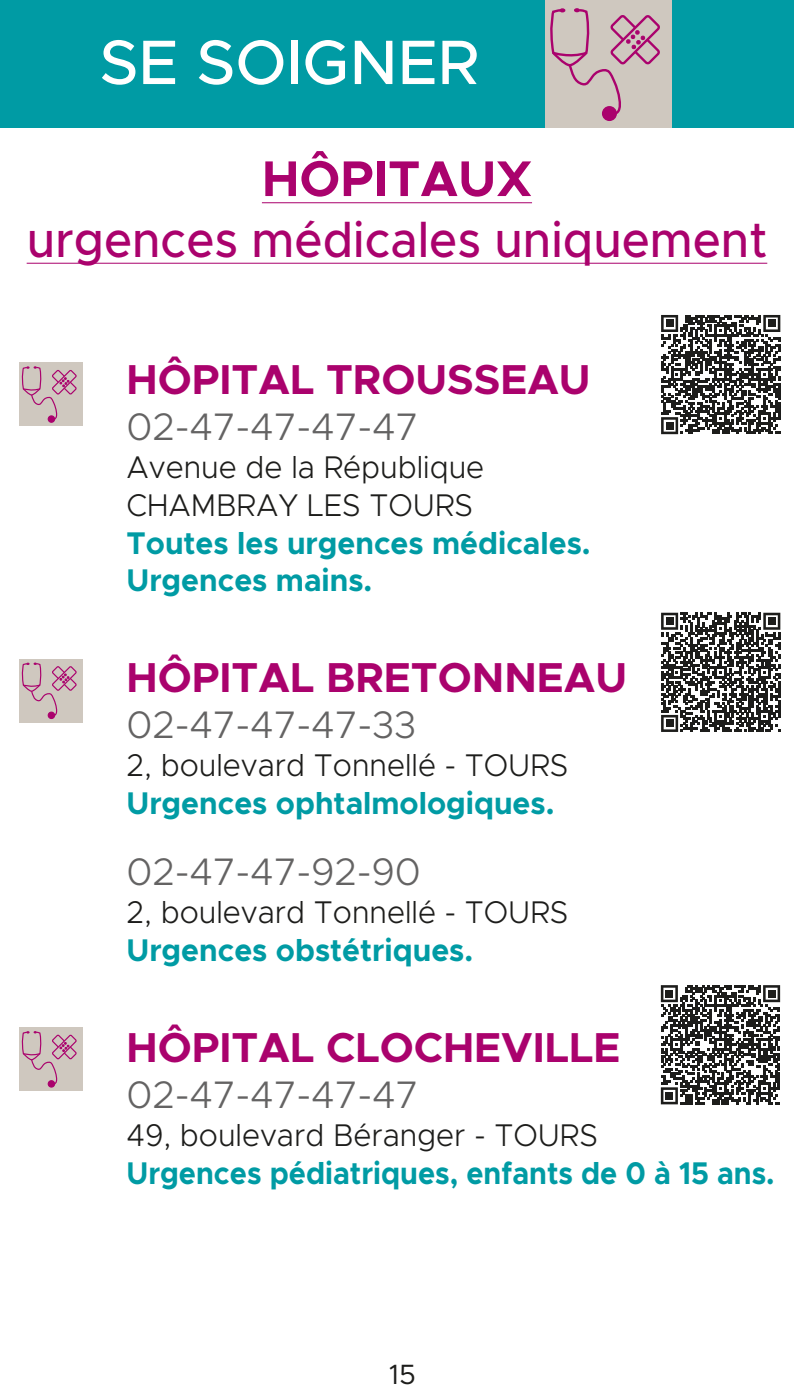
<style>
.page{position:relative;width:794px;height:1389px;background:#fff}
.page>*{position:absolute;margin:0;border:0;box-sizing:border-box;transform-origin:0 0}
.t1{font:500 63px "Metropolis";color:#fff}
.t2{font:500 50.4px "Metropolis";color:#aa026d;scale:.94 1}
.t3{font:700 50.4px "Metropolis";color:#aa026d}
.t4{font:700 42px "Metropolis";color:#aa026d}
.t5{font:300 38.5px "Metropolis";color:#646363}
.t6{font:300 31.5px/37.8px "Metropolis";color:#1d1d1b;scale:.96 1}
.t7{font:700 31.5px/37.8px "Metropolis";color:#009ba4;scale:.96 1}
.t8{font:700 31.5px "Metropolis";color:#009ba4;scale:.92 1}
.t9{font:28px "Metropolis";color:#1d1d1b}
</style>
<div class="page">
<div style="left:0;top:0;width:794px;height:127px;background:#009ba4"></div>
<div style="left:545px;top:0;width:127px;height:127px;background:#cfc8bf"></div>
<div style="left:603px;top:107px;width:13px;height:13px;background:#aa026d;border-radius:50%"></div>
<div style="left:602px;top:106px;width:15px;height:15px;border:2px solid #aa026d;border-radius:50%"></div>
<svg style="left:550px;top:8px;width:110px;height:108px"></svg>
<div style="left:19px;top:1028px;width:64px;height:63px;background:#cfc8bf"></div>
<div style="left:48px;top:1081px;width:7px;height:6px;background:#aa026d;border-radius:50%"></div>
<div style="left:48px;top:1080px;width:7px;height:8px;border:1px solid #aa026d;border-radius:50%"></div>
<svg style="left:21px;top:1031px;width:56px;height:54px"></svg>
<div style="left:19px;top:659px;width:64px;height:63px;background:#cfc8bf"></div>
<div style="left:48px;top:712px;width:7px;height:7px;border:1px solid #aa026d;border-radius:50%"></div>
<svg style="left:21px;top:662px;width:56px;height:55px"></svg>
<div style="left:19px;top:363px;width:64px;height:63px;background:#cfc8bf"></div>
<div style="left:48px;top:416px;width:7px;height:6px;background:#aa026d;border-radius:50%"></div>
<div style="left:48px;top:415px;width:7px;height:8px;border:1px solid #aa026d;border-radius:50%"></div>
<svg style="left:21px;top:366px;width:56px;height:54px"></svg>
<svg style="left:661px;top:613px;width:119px;height:119px"></svg>
<div style="left:666px;top:618px;width:7px;height:7px;background:#1d1d1b"></div>
<div style="left:768px;top:618px;width:7px;height:7px;background:#1d1d1b"></div>
<div style="left:666px;top:720px;width:7px;height:7px;background:#1d1d1b"></div>
<svg style="left:661px;top:315px;width:119px;height:119px"></svg>
<div style="left:666px;top:320px;width:7px;height:7px;background:#1d1d1b"></div>
<div style="left:768px;top:320px;width:7px;height:7px;background:#1d1d1b"></div>
<div style="left:666px;top:422px;width:7px;height:7px;background:#1d1d1b"></div>
<svg style="left:661px;top:985px;width:119px;height:119px"></svg>
<div style="left:665px;top:990px;width:8px;height:7px;background:#1d1d1b"></div>
<div style="left:768px;top:990px;width:7px;height:7px;background:#1d1d1b"></div>
<div style="left:665px;top:1092px;width:8px;height:7px;background:#1d1d1b"></div>
<hr style="left:262px;top:202px;width:270px;height:1px;background:#aa026d">
<hr style="left:27px;top:263px;width:740px;height:1px;background:#aa026d">
<h1 class="t1" style="left:99px;top:23px;width:381px">SE SOIGNER</h1>
<h2 class="t3" style="left:262px;top:147px;width:272px">HÔPITAUX</h2>
<h2 class="t2" style="left:27px;top:208px;width:789px">urgences médicales uniquement</h2>
<h3 class="t4" style="left:126px;top:353px;width:466px">HÔPITAL TROUSSEAU</h3>
<p class="t5" style="left:126px;top:403px;width:294px">02-47-47-47-47</p>
<p class="t6" style="left:126px;top:448px;width:374px">Avenue de la République<br>CHAMBRAY LES TOURS</p>
<p class="t7" style="left:126px;top:524px;width:485px">Toutes les urgences médicales.<br>Urgences mains.</p>
<h3 class="t4" style="left:126px;top:651px;width:502px">HÔPITAL BRETONNEAU</h3>
<p class="t5" style="left:126px;top:701px;width:291px">02-47-47-47-33</p>
<p class="t6" style="left:126px;top:746px;width:462px">2, boulevard Tonnellé - TOURS</p>
<p class="t7" style="left:126px;top:784px;width:447px">Urgences ophtalmologiques.</p>
<p class="t5" style="left:126px;top:848px;width:296px">02-47-47-92-90</p>
<p class="t6" style="left:126px;top:893px;width:462px">2, boulevard Tonnellé - TOURS</p>
<p class="t7" style="left:126px;top:931px;width:363px">Urgences obstétriques.</p>
<h3 class="t4" style="left:126px;top:1021px;width:495px">HÔPITAL CLOCHEVILLE</h3>
<p class="t5" style="left:126px;top:1071px;width:294px">02-47-47-47-47</p>
<p class="t6" style="left:126px;top:1116px;width:492px">49, boulevard Béranger - TOURS</p>
<p class="t8" style="left:126px;top:1153px;width:706px">Urgences pédiatriques, enfants de 0 à 15 ans.</p>
<p class="t9" style="left:389px;top:1357px;width:28px">15</p>
</div>
